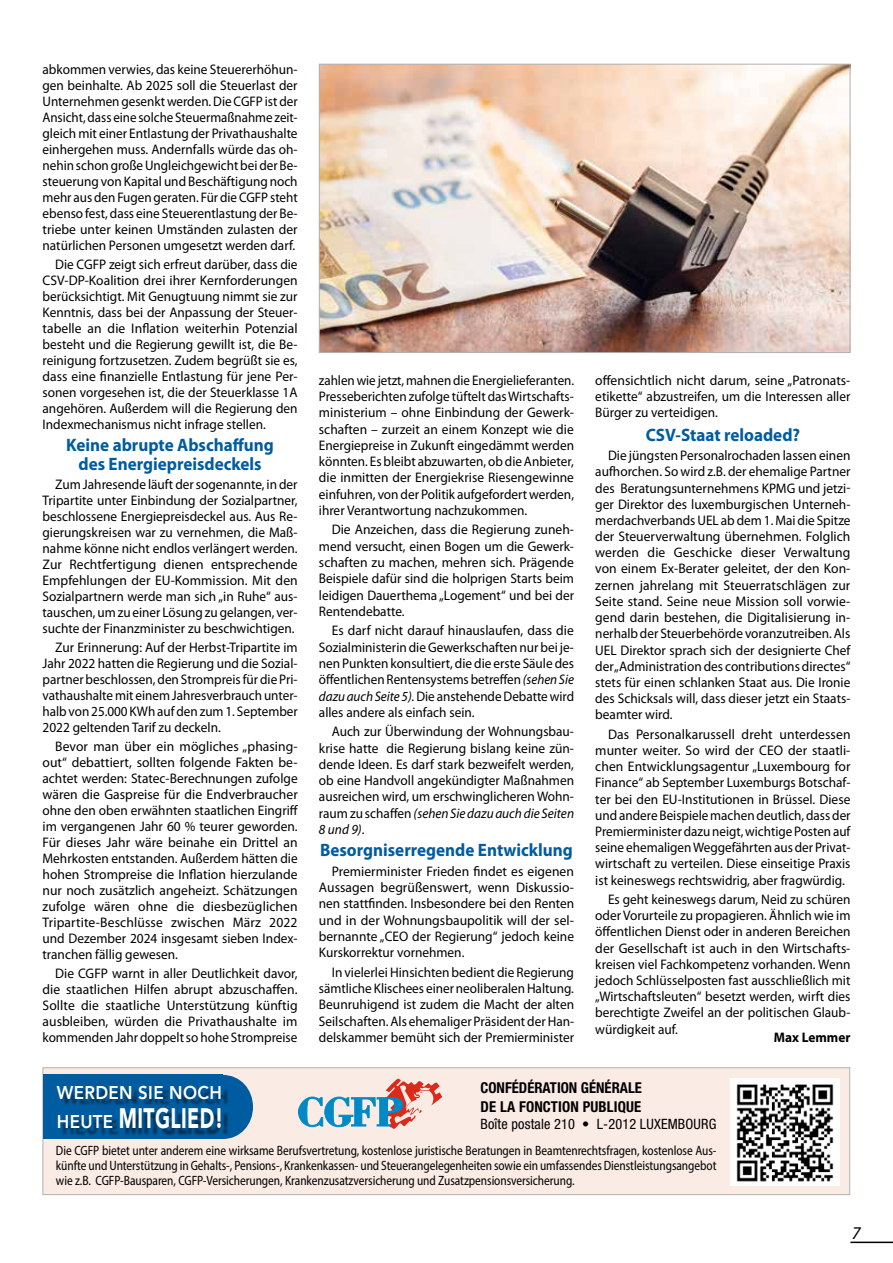
<style>
.page{position:relative;width:893px;height:1263px;background:#fff}
.page>*{position:absolute;margin:0;border:0;box-sizing:border-box;transform-origin:0 0}
.t1{font:900 28.2px "Avenir";letter-spacing:.02em;color:#fff;scale:.68 1}
.t2{font:800 18.45px "Avenir";letter-spacing:.02em;color:#fff;scale:.91 1}
.t3{font:700 18px/18.8px "Myriad Pro";color:#005ca0;text-align:center;scale:.95 1}
.t4{font:italic 18px "Myriad Pro";color:#000}
.t5{font:700 condensed 15px/18.6px "Helvetica Neue LT Std";color:#000}
.t6{font:condensed 14.25px "Helvetica Neue LT Std";letter-spacing:.01em;color:#000}
.t7{font:13.8px/16px "Myriad Pro";color:#000;text-align:justify;scale:.96 1}
.t8{font:13.8px/16px "Myriad Pro";color:#000;text-align:justify}
.t9{font:13.8px/16.4px "Myriad Pro";color:#000;text-align:justify;scale:.94 1}
.t10{font:700 13.8px "Myriad Pro";color:#000;scale:.96 1}
.t11{font:semi-condensed 13.5px/15px "Myriad Pro";letter-spacing:-.005em;color:#000;text-align:justify;scale:.92 1}
.s1{font-weight:800;font-size:18.45px}
.s2{font-style:italic}
</style>
<div class="page">
<hr style="left:850px;top:1241px;width:43px;height:2px;background:#000">
<div style="left:43px;top:1067px;width:807px;height:128px;background:#faebe4;border:1px solid #b1b2b3"></div>
<div style="left:191px;top:1075px;width:62px;height:64px;background:#005ca0;border-radius:50%"></div>
<div style="left:43px;top:1075px;width:179px;height:64px;background:#005ca0"></div>
<div style="left:61px;top:1089px;width:169px;height:47px;background:#000;opacity:.5"></div>
<svg style="left:298px;top:1078px;width:144px;height:51px"></svg>
<div style="left:384px;top:1098px;width:4px;height:28px;border:1px solid #008bc6"></div>
<img style="left:730px;top:1078px;width:109px;height:108px">
<img style="left:321px;top:66px;width:527px;height:285px">
<div style="left:319px;top:64px;width:531px;height:289px;border:1px solid #b1b2b3"></div>
<p class="t7" style="left:43px;top:61px;width:267px">abkommen verwies, das keine Steuererhöhun&shy;gen beinhalte. Ab 2025 soll die Steuerlast der Unternehmen gesenkt werden. Die CGFP ist der Ansicht, dass eine solche Steuermaßnahme zeit&shy;gleich mit einer Entlastung der Privathaushalte einhergehen muss. Andernfalls würde das oh&shy;nehin schon große Ungleichgewicht bei der Be&shy;steuerung von Kapital und Beschäftigung noch mehr aus den Fugen geraten. Für die CGFP steht ebenso fest, dass eine Steuerentlastung der Be&shy;triebe unter keinen Umständen zulasten der natürlichen Personen umgesetzt werden darf.</p>
<p class="t7" style="left:43px;top:256px;width:267px;text-indent:13px">Die CGFP zeigt sich erfreut darüber, dass die CSV-DP-Koalition drei ihrer Kernforderungen berücksichtigt. Mit Genugtuung nimmt sie zur Kenntnis, dass bei der Anpassung der Steuer&shy;tabelle an die Inflation weiterhin Potenzial besteht und die Regierung gewillt ist, die Be&shy;reinigung fortzusetzen. Zudem begrüßt sie es, dass eine finanzielle Entlastung für jene Per&shy;sonen vorgesehen ist, die der Steuerklasse 1A angehören. Außerdem will die Regierung den Indexmechanismus nicht infrage stellen.</p>
<h3 class="t3" style="left:66px;top:435px;width:220px">Keine abrupte Abschaffung des Energiepreisdeckels</h3>
<p class="t7" style="left:43px;top:476px;width:267px;text-indent:13px">Zum Jahresende läuft der sogenannte, in der Tripartite unter Einbindung der Sozialpartner, beschlossene Energiepreisdeckel aus. Aus Re&shy;gierungskreisen war zu vernehmen, die Maß&shy;nahme könne nicht endlos verlängert werden.<br>Zur Rechtfertigung dienen entsprechende Empfehlungen der EU-Kommission. Mit den Sozialpartnern werde man sich „in Ruhe“ aus&shy;tauschen, um zu einer Lösung zu gelangen, ver&shy;suchte der Finanzminister zu beschwichtigen.</p>
<p class="t7" style="left:43px;top:639px;width:267px;text-indent:13px">Zur Erinnerung: Auf der Herbst-Tripartite im Jahr 2022 hatten die Regierung und die Sozial&shy;partner beschlossen, den Strompreis für die Pri&shy;vathaushalte mit einem Jahresverbrauch unter&shy;halb von 25.000 KWh auf den zum 1. September 2022 geltenden Tarif zu deckeln.</p>
<p class="t8" style="left:43px;top:738px;width:257px;text-indent:13px">Bevor man über ein mögliches „phasing&shy;out“ debattiert, sollten folgende Fakten be&shy;achtet werden: Statec-Berechnungen zufolge wären die Gaspreise für die Endverbraucher ohne den oben erwähnten staatlichen Eingriff im vergangenen Jahr 60 % teurer geworden.<br>Für dieses Jahr wäre beinahe ein Drittel an Mehrkosten entstanden. Außerdem hätten die hohen Strompreise die Inflation hierzulande nur noch zusätzlich angeheizt. Schätzungen zufolge wären ohne die diesbezüglichen Tripartite-Beschlüsse zwischen März 2022 und Dezember 2024 insgesamt sieben Index&shy;tranchen fällig gewesen.</p>
<p class="t8" style="left:43px;top:965px;width:257px;text-indent:13px">Die CGFP warnt in aller Deutlichkeit davor, die staatlichen Hilfen abrupt abzuschaffen.<br>Sollte die staatliche Unterstützung künftig ausbleiben, würden die Privathaushalte im kommenden Jahr doppelt so hohe Strompreise</p>
<h2 class="t2" style="left:57px;top:1078px;width:183px">WERDEN SIE NOCH</h2>
<h1 class="t1" style="left:57px;top:1094px;width:246px"><span class="s1">HEUTE</span> MITGLIED!</h1>
<p class="t9" style="left:319px;top:372px;width:273px">zahlen wie jetzt, mahnen die Energielieferanten.<br>Presseberichten zufolge tüftelt das Wirtschafts&shy;ministerium – ohne Einbindung der Gewerk&shy;schaften – zurzeit an einem Konzept wie die Energiepreise in Zukunft eingedämmt werden könnten. Es bleibt abzuwarten, ob die Anbieter, die inmitten der Energiekrise Riesengewinne einfuhren, von der Politik aufgefordert werden, ihrer Verantwortung nachzukommen.</p>
<p class="t8" style="left:319px;top:521px;width:257px;text-indent:13px">Die Anzeichen, dass die Regierung zuneh&shy;mend versucht, einen Bogen um die Gewerk&shy;schaften zu machen, mehren sich. Prägende Beispiele dafür sind die holprigen Starts beim leidigen Dauerthema „Logement“ und bei der Rentendebatte.</p>
<p class="t8" style="left:319px;top:622px;width:257px;text-indent:13px">Es darf nicht darauf hinauslaufen, dass die Sozialministerin die Gewerkschaften nur bei je&shy;nen Punkten konsultiert, die die erste Säule des öffentlichen Rentensystems betreffen <span class="s2">(sehen Sie dazu auch Seite 5).</span> Die anstehende Debatte wird alles andere als einfach sein.</p>
<p class="t7" style="left:319px;top:723px;width:267px;text-indent:13px">Auch zur Überwindung der Wohnungsbau&shy;krise hatte die Regierung bislang keine zün&shy;dende Ideen. Es darf stark bezweifelt werden, ob eine Handvoll angekündigter Maßnahmen ausreichen wird, um erschwinglicheren Wohn&shy;raum zu schaffen <span class="s2">(sehen Sie dazu auch die Seiten 8 und 9)</span>.</p>
<h3 class="t3" style="left:320px;top:840px;width:268px">Besorgniserregende Entwicklung</h3>
<p class="t8" style="left:319px;top:863px;width:257px;text-indent:13px">Premierminister Frieden findet es eigenen Aussagen begrüßenswert, wenn Diskussio&shy;nen stattfinden. Insbesondere bei den Renten und in der Wohnungsbaupolitik will der sel&shy;bernannte „CEO der Regierung“ jedoch keine Kurskorrektur vornehmen.</p>
<p class="t7" style="left:319px;top:964px;width:267px;text-indent:13px">In vielerlei Hinsichten bedient die Regierung sämtliche Klischees einer neoliberalen Haltung.<br>Beunruhigend ist zudem die Macht der alten Seilschaften. Als ehemaliger Präsident der Han&shy;delskammer bemüht sich der Premierminister</p>
<p class="t8" style="left:595px;top:372px;width:257px">offensichtlich nicht darum, seine „Patronats&shy;etikette“ abzustreifen, um die Interessen aller Bürger zu verteidigen.</p>
<h3 class="t3" style="left:646px;top:425px;width:164px">CSV-Staat reloaded?</h3>
<p class="t7" style="left:595px;top:447px;width:267px;text-indent:13px">Die jüngsten Personalrochaden lassen einen aufhorchen. So wird z.B. der ehemalige Partner des Beratungsunternehmens KPMG und jetzi&shy;ger Direktor des luxemburgischen Unterneh&shy;merdachverbands UEL ab dem 1. Mai die Spitze der Steuerverwaltung übernehmen. Folglich werden die Geschicke dieser Verwaltung von einem Ex-Berater geleitet, der den Kon&shy;zernen jahrelang mit Steuerratschlägen zur Seite stand. Seine neue Mission soll vorwie&shy;gend darin bestehen, die Digitalisierung in&shy;nerhalb der Steuerbehörde voranzutreiben. Als UEL Direktor sprach sich der designierte Chef der „Administration des contributions directes“ stets für einen schlanken Staat aus. Die Ironie des Schicksals will, dass dieser jetzt ein Staats&shy;beamter wird.</p>
<p class="t8" style="left:595px;top:726px;width:257px;text-indent:13px">Das Personalkarussell dreht unterdessen munter weiter. So wird der CEO der staatli&shy;chen Entwicklungsagentur „Luxembourg for Finance“ ab September Luxemburgs Botschaf&shy;ter bei den EU-Institutionen in Brüssel. Diese und andere Beispiele machen deutlich, dass der Premierminister dazu neigt, wichtige Posten auf seine ehemaligen Weggefährten aus der Privat&shy;wirtschaft zu verteilen. Diese einseitige Praxis ist keineswegs rechtswidrig, aber fragwürdig.</p>
<p class="t7" style="left:595px;top:891px;width:267px;text-indent:13px">Es geht keineswegs darum, Neid zu schüren oder Vorurteile zu propagieren. Ähnlich wie im öffentlichen Dienst oder in anderen Bereichen der Gesellschaft ist auch in den Wirtschafts&shy;kreisen viel Fachkompetenz vorhanden. Wenn jedoch Schlüsselposten fast ausschließlich mit „Wirtschaftsleuten“ besetzt werden, wirft dies berechtigte Zweifel an der politischen Glaub&shy;würdigkeit auf.</p>
<p class="t10" style="left:774px;top:1028px;width:81px">Max Lemmer</p>
<p class="t5" style="left:480px;top:1078px;width:163px">CONFÉDÉRATION GÉNÉRALE<br>DE LA FONCTION PUBLIQUE</p>
<p class="t6" style="left:480px;top:1116px;width:237px">Boîte postale 210 • L-2012 LUXEMBOURG</p>
<p class="t11" style="left:56px;top:1143px;width:719px">Die CGFP bietet unter anderem eine wirksame Berufsvertretung, kostenlose juristische Beratungen in Beamtenrechtsfragen, kostenlose Aus&shy;künfte und Unterstützung in Gehalts-, Pensions-, Krankenkassen- und Steuerangelegenheiten sowie ein umfassendes Dienstleistungsangebot wie z.B. CGFP-Bausparen, CGFP-Versicherungen, Krankenzusatzversicherung und Zusatzpensionsversicherung.</p>
<h3 class="t4" style="left:852px;top:1222px;width:10px">7</h3>
</div>
